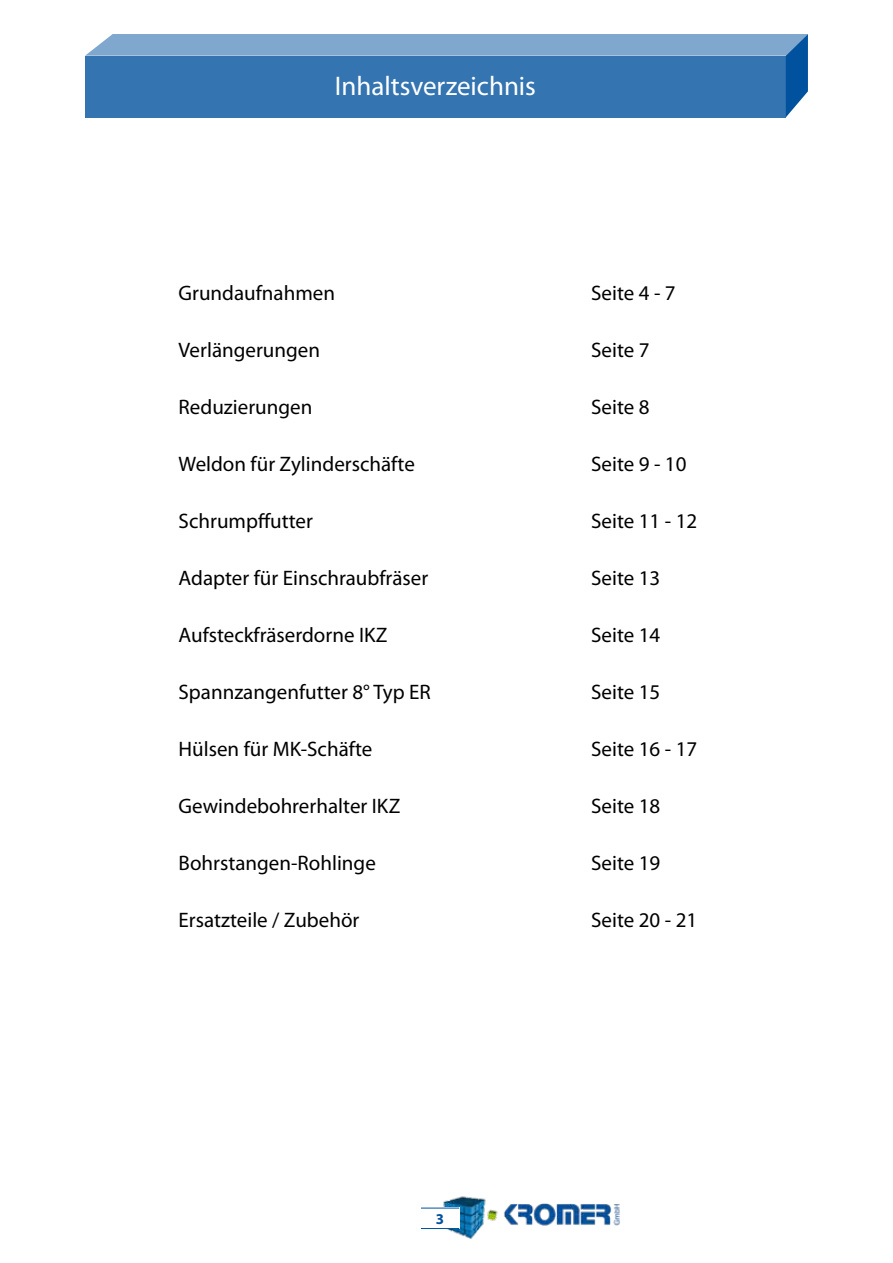
<style>
.page{position:relative;width:893px;height:1263px;background:#fff}
.page>*{position:absolute;margin:0;border:0;box-sizing:border-box;transform-origin:0 0}
.t1{font:27px "Myriad Pro";color:#fff}
.t2{font:21px "Myriad Pro";color:#000}
.t3{font:700 15px "Myriad Pro";color:#00519e}
</style>
<div class="page">
<svg style="left:85px;top:34px;width:723px;height:83px;background:#4882b8"></svg>
<img style="left:439px;top:1196px;width:181px;height:43px">
<div style="left:421px;top:1208px;width:38px;height:21px;background:#fff"></div>
<hr style="left:421px;top:1208px;width:38px;height:1px;background:#00519e">
<hr style="left:421px;top:1228px;width:38px;height:1px;background:#00519e">
<p class="t1" style="left:335px;top:69px;width:203px">Inhaltsverzeichnis</p>
<p class="t2" style="left:179px;top:280px;width:158px">Grundaufnahmen</p>
<p class="t2" style="left:591px;top:280px;width:86px">Seite 4 - 7</p>
<p class="t2" style="left:179px;top:337px;width:143px">Verlängerungen</p>
<p class="t2" style="left:591px;top:337px;width:60px">Seite 7</p>
<p class="t2" style="left:179px;top:394px;width:135px">Reduzierungen</p>
<p class="t2" style="left:591px;top:394px;width:60px">Seite 8</p>
<p class="t2" style="left:179px;top:451px;width:238px">Weldon für Zylinderschäfte</p>
<p class="t2" style="left:591px;top:451px;width:97px">Seite 9 - 10</p>
<p class="t2" style="left:179px;top:508px;width:136px">Schrumpffutter</p>
<p class="t2" style="left:591px;top:508px;width:108px">Seite 11 - 12</p>
<p class="t2" style="left:179px;top:565px;width:251px">Adapter für Einschraubfräser</p>
<p class="t2" style="left:591px;top:565px;width:71px">Seite 13</p>
<p class="t2" style="left:179px;top:622px;width:210px">Aufsteckfräserdorne IKZ</p>
<p class="t2" style="left:591px;top:622px;width:71px">Seite 14</p>
<p class="t2" style="left:179px;top:679px;width:254px">Spannzangenfutter 8° Typ ER</p>
<p class="t2" style="left:591px;top:679px;width:71px">Seite 15</p>
<p class="t2" style="left:179px;top:736px;width:195px">Hülsen für MK-Schäfte</p>
<p class="t2" style="left:591px;top:736px;width:108px">Seite 16 - 17</p>
<p class="t2" style="left:179px;top:793px;width:223px">Gewindebohrerhalter IKZ</p>
<p class="t2" style="left:591px;top:793px;width:71px">Seite 18</p>
<p class="t2" style="left:179px;top:850px;width:199px">Bohrstangen-Rohlinge</p>
<p class="t2" style="left:591px;top:850px;width:71px">Seite 19</p>
<p class="t2" style="left:179px;top:907px;width:182px">Ersatzteile / Zubehör</p>
<p class="t2" style="left:591px;top:907px;width:108px">Seite 20 - 21</p>
<p class="t3" style="left:436px;top:1209px;width:10px">3</p>
</div>
